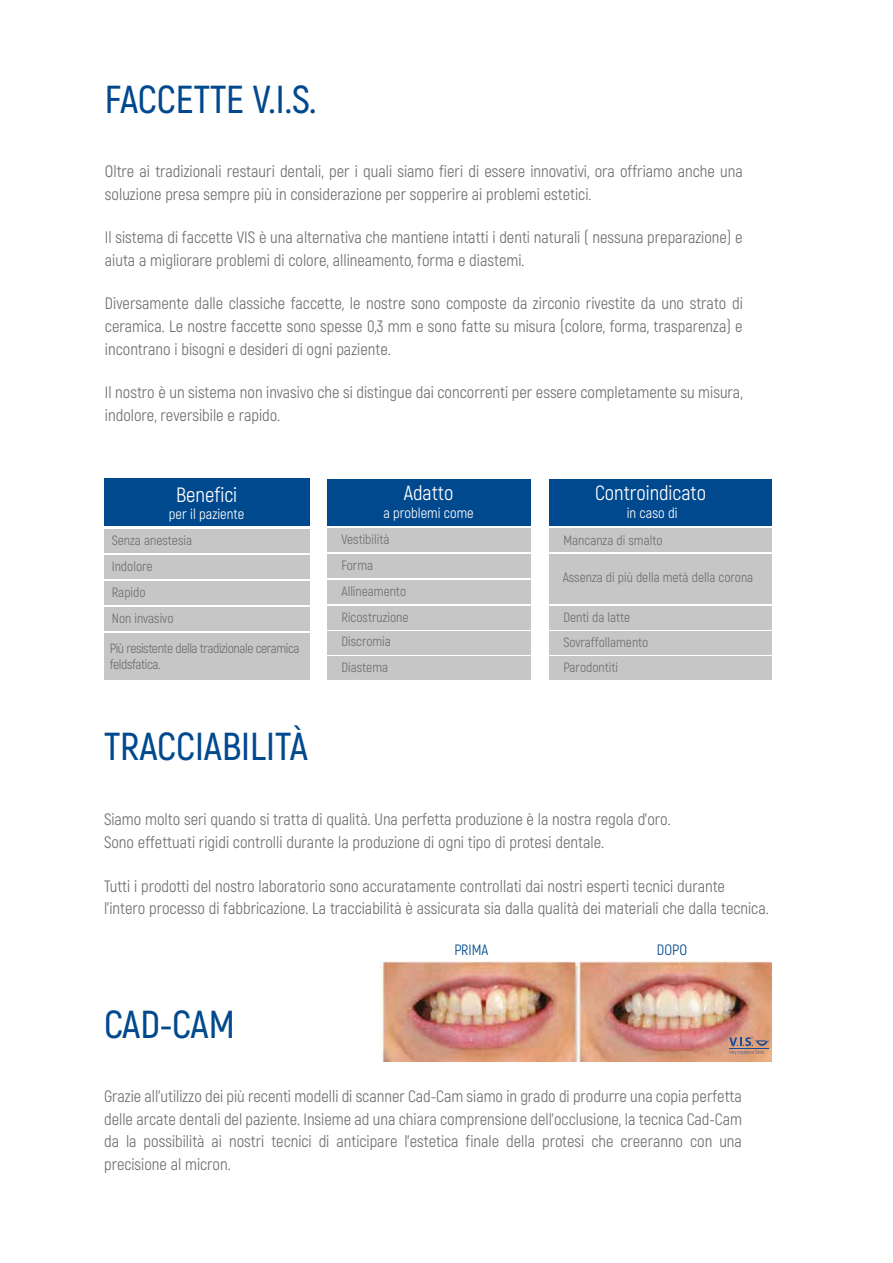
<style>
.page{position:relative;width:893px;height:1263px;background:#fff}
.page>*{position:absolute;margin:0;border:0;box-sizing:border-box;transform-origin:0 0}
.t1{font:600 39px "Akrobat";color:#01498e}
.t2{font:20.7px "Akrobat";color:#fff}
.t3{font:20.55px "Akrobat";color:#fff}
.t4{font:16.5px/22.5px "Akrobat";color:#706f6f}
.t5{font:15px "Akrobat";color:#01498e}
.t6{font:14.55px "Akrobat";color:#fff}
.t7{font:13.5px/25.7px "Akrobat";color:#706f6f}
.t8{font:13.5px/16.2px "Akrobat";letter-spacing:-.03em;color:#706f6f}
</style>
<div class="page">
<div style="left:104px;top:479px;width:205px;height:47px;background:#01498e"></div>
<div style="left:104px;top:529px;width:205px;height:24px;background:#c6c6c6"></div>
<div style="left:104px;top:555px;width:205px;height:24px;background:#c6c6c6"></div>
<div style="left:104px;top:581px;width:205px;height:24px;background:#c6c6c6"></div>
<div style="left:104px;top:607px;width:205px;height:24px;background:#c6c6c6"></div>
<div style="left:104px;top:633px;width:205px;height:47px;background:#c6c6c6"></div>
<div style="left:327px;top:479px;width:203px;height:46px;background:#01498e"></div>
<div style="left:327px;top:529px;width:203px;height:23px;background:#c6c6c6"></div>
<div style="left:327px;top:554px;width:203px;height:24px;background:#c6c6c6"></div>
<div style="left:327px;top:580px;width:203px;height:23px;background:#c6c6c6"></div>
<div style="left:327px;top:606px;width:203px;height:23px;background:#c6c6c6"></div>
<div style="left:327px;top:631px;width:203px;height:23px;background:#c6c6c6"></div>
<div style="left:327px;top:657px;width:203px;height:23px;background:#c6c6c6"></div>
<div style="left:549px;top:479px;width:223px;height:46px;background:#01498e"></div>
<div style="left:549px;top:529px;width:223px;height:23px;background:#c6c6c6"></div>
<div style="left:549px;top:554px;width:223px;height:49px;background:#c6c6c6"></div>
<div style="left:549px;top:606px;width:223px;height:23px;background:#c6c6c6"></div>
<div style="left:549px;top:631px;width:223px;height:23px;background:#c6c6c6"></div>
<div style="left:549px;top:657px;width:223px;height:23px;background:#c6c6c6"></div>
<img style="left:380px;top:961px;width:391px;height:101px">
<svg style="left:729px;top:1037px;width:40px;height:18px"></svg>
<h1 class="t1" style="left:105px;top:76px;width:213px">FACCETTE V.I.S.</h1>
<p class="t4" style="left:105px;top:160px;width:639px">Oltre ai tradizionali restauri dentali, per i quali siamo fieri di essere innovativi, ora offriamo anche una soluzione presa sempre più in considerazione per sopperire ai problemi estetici.</p>
<p class="t4" style="left:105px;top:226px;width:639px">Il sistema di faccette VIS è una alternativa che mantiene intatti i denti naturali ( nessuna preparazione) e aiuta a migliorare problemi di colore, allineamento, forma e diastemi.</p>
<p class="t4" style="left:105px;top:292px;width:639px;text-align:justify">Diversamente dalle classiche faccette, le nostre sono composte da zirconio rivestite da uno strato di ceramica. Le nostre faccette sono spesse 0,3 mm e sono fatte su misura (colore, forma, trasparenza) e incontrano i bisogni e desideri di ogni paziente.</p>
<p class="t4" style="left:105px;top:381px;width:639px">Il nostro è un sistema non invasivo che si distingue dai concorrenti per essere completamente su misura, indolore, reversibile e rapido.</p>
<p class="t2" style="left:176px;top:482px;width:63px">Benefici</p>
<p class="t6" style="left:169px;top:505px;width:77px">per il paziente</p>
<p class="t7" style="left:112px;top:527px;width:82px;line-height:26.1px">Senza anestesia<br>Indolore<br>Rapido<br>Non invasivo</p>
<p class="t8" style="left:110px;top:640px;width:191px">Più resistente della tradizionale ceramica feldsfatica.</p>
<h1 class="t1" style="left:104px;top:722px;width:206px">TRACCIABILITÀ</h1>
<p class="t3" style="left:404px;top:481px;width:51px">Adatto</p>
<p class="t6" style="left:383px;top:504px;width:92px">a problemi come</p>
<p class="t7" style="left:341px;top:527px;width:69px">Vestibilità<br>Forma<br>Allineamento<br>Ricostruzione<br>Discromia<br>Diastema</p>
<p class="t3" style="left:595px;top:481px;width:113px">Controindicato</p>
<p class="t6" style="left:627px;top:504px;width:52px">in caso di</p>
<p class="t7" style="left:563px;top:527px;width:101px">Mancanza di smalto</p>
<p class="t7" style="left:563px;top:564px;width:192px">Assenza di più della metà della corona</p>
<p class="t7" style="left:563px;top:605px;width:87px;line-height:25px">Denti da latte<br>Sovraffollamento<br>Parodontiti</p>
<p class="t4" style="left:104px;top:808px;width:568px">Siamo molto seri quando si tratta di qualità. Una perfetta produzione è la nostra regola d’oro.<br>Sono effettuati rigidi controlli durante la produzione di ogni tipo di protesi dentale.</p>
<p class="t4" style="left:104px;top:874px;width:666px">Tutti i prodotti del nostro laboratorio sono accuratamente controllati dai nostri esperti tecnici durante l’intero processo di fabbricazione. La tracciabilità è assicurata sia dalla qualità dei materiali che dalla tecnica.</p>
<h1 class="t1" style="left:104px;top:1001px;width:132px">CAD-CAM</h1>
<p class="t5" style="left:454px;top:941px;width:36px">PRIMA</p>
<p class="t5" style="left:657px;top:941px;width:32px">DOPO</p>
<p class="t4" style="left:104px;top:1085px;width:639px;text-align:justify">Grazie all’utilizzo dei più recenti modelli di scanner Cad-Cam siamo in grado di produrre una copia perfetta delle arcate dentali del paziente. Insieme ad una chiara comprensione dell’occlusione, la tecnica Cad-Cam da la possibilità ai nostri tecnici di anticipare l’estetica finale della protesi che creeranno con una precisione al micron.</p>
</div>
